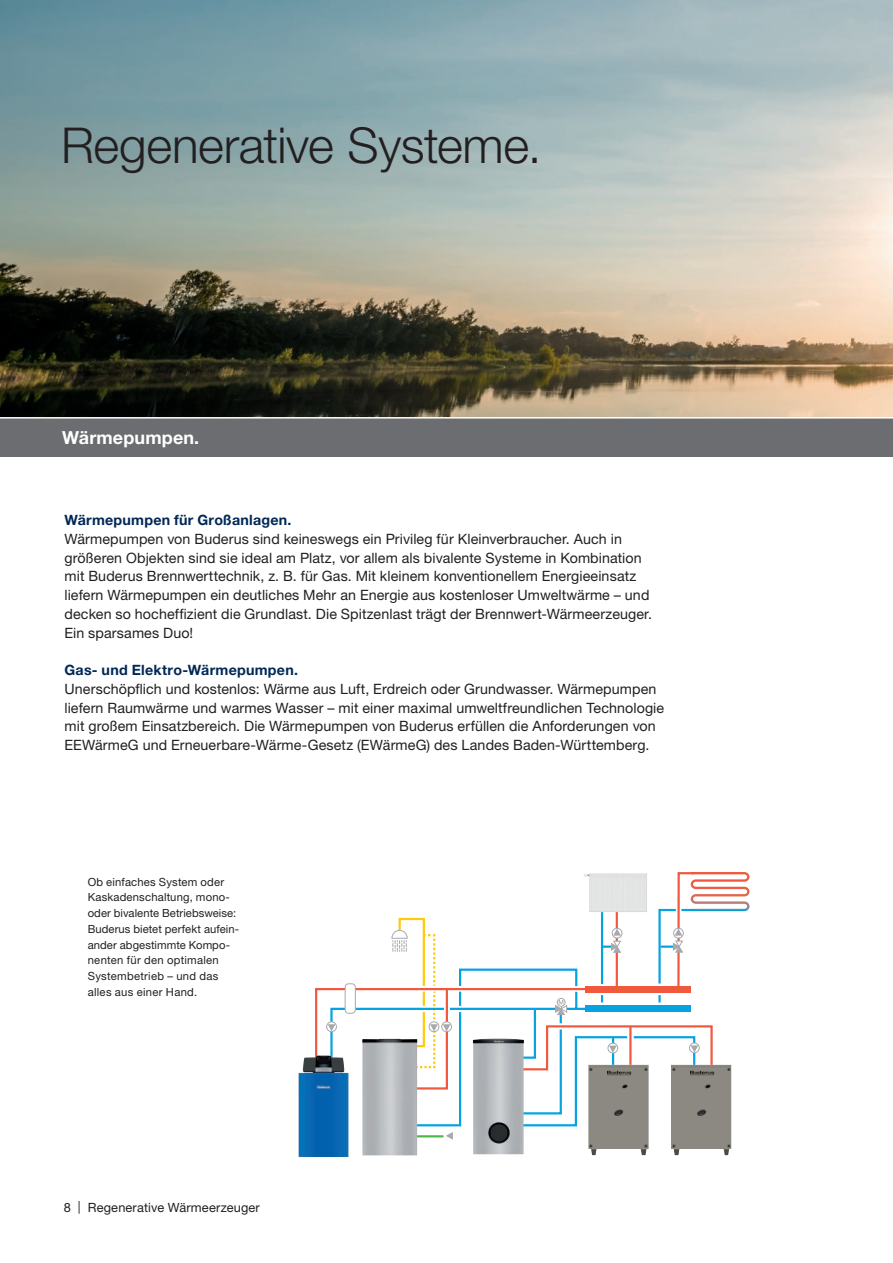
<style>
.page{position:relative;width:893px;height:1263px;background:#fff}
.page>*{position:absolute;margin:0;border:0;box-sizing:border-box;transform-origin:0 0}
.t1{font:300 49.5px "Helvetica Neue LT Pro";letter-spacing:-.005em;color:#231f20}
.t2{font:700 18px "Helvetica Neue LT Pro";letter-spacing:.01em;color:#fff}
.t3{font:14.25px/18.8px "Helvetica Neue LT Pro";letter-spacing:.005em;color:#231f20}
.t4{font:700 14.25px "Helvetica Neue LT Pro";letter-spacing:.02em;color:#002855}
.t5{font:12.75px "Helvetica Neue LT Pro";letter-spacing:.015em;color:#231f20}
.t6{font:11.25px/15.8px "Helvetica Neue LT Pro";letter-spacing:.015em;color:#231f20}
</style>
<div class="page">
<img style="left:0;top:0;width:893px;height:417px">
<div style="left:0;top:418px;width:893px;height:39px;background:#6c6d70"></div>
<hr style="left:0;top:417px;width:893px;height:2px;background:#fff">
<svg style="left:417px;top:1071px;width:160px;height:56px"></svg>
<svg style="left:315px;top:872px;width:399px;height:199px"></svg>
<hr style="left:397px;top:1135px;width:46px;height:2px;background:#4cb848">
<div style="left:585px;top:1005px;width:105px;height:7px;background:#05a4e0"></div>
<div style="left:585px;top:986px;width:105px;height:7px;background:#f0593e"></div>
<hr style="left:661px;top:945px;width:15px;height:3px;background:#05a4e0">
<svg style="left:446px;top:1132px;width:7px;height:8px"></svg>
<div style="left:326px;top:1021px;width:11px;height:11px;border:1px solid #a8a9ad;border-radius:50%"></div>
<svg style="left:328px;top:1024px;width:7px;height:7px"></svg>
<div style="left:441px;top:1021px;width:11px;height:11px;border:1px solid #a8a9ad;border-radius:50%"></div>
<svg style="left:391px;top:917px;width:59px;height:174px"></svg>
<div style="left:608px;top:1043px;width:10px;height:10px;border:1px solid #a8a9ad;border-radius:50%"></div>
<svg style="left:609px;top:1045px;width:8px;height:8px"></svg>
<div style="left:689px;top:1043px;width:10px;height:10px;background:#c2c3c6;border-radius:50%"></div>
<div style="left:689px;top:1043px;width:11px;height:10px;border:1px solid #a8a9ad;border-radius:50%"></div>
<svg style="left:690px;top:1045px;width:8px;height:7px"></svg>
<div style="left:345px;top:984px;width:10px;height:29px;background:#fff;border-radius:3px"></div>
<div style="left:345px;top:983px;width:11px;height:30px;border:1px solid #a8a9ad;border-radius:3px"></div>
<div style="left:557px;top:998px;width:8px;height:9px;border:1px solid #a8a9ad;border-radius:50%"></div>
<svg style="left:555px;top:1000px;width:12px;height:15px"></svg>
<svg style="left:602px;top:928px;width:20px;height:25px"></svg>
<svg style="left:673px;top:928px;width:11px;height:25px"></svg>
<svg style="left:691px;top:872px;width:58px;height:39px"></svg>
<img style="left:584px;top:873px;width:63px;height:39px">
<img style="left:299px;top:1055px;width:50px;height:102px">
<img style="left:362px;top:1039px;width:55px;height:116px">
<img style="left:473px;top:1038px;width:51px;height:116px">
<img style="left:588px;top:1065px;width:61px;height:90px">
<img style="left:671px;top:1065px;width:60px;height:90px">
<h1 class="t1" style="left:61px;top:115px;width:482px">Regenerative Systeme.</h1>
<p class="t2" style="left:62px;top:426px;width:138px">Wärmepumpen.</p>
<p class="t4" style="left:65px;top:511px;width:228px">Wärmepumpen für Großanlagen.</p>
<p class="t3" style="left:65px;top:529px;width:589px">Wärmepumpen von Buderus sind keineswegs ein Privileg für Kleinverbraucher. Auch in größeren Objekten sind sie ideal am Platz, vor allem als bivalente Systeme in Kombination mit Buderus Brennwerttechnik, z. B. für Gas. Mit kleinem konventionellem Energieeinsatz liefern Wärmepumpen ein deutliches Mehr an Energie aus kostenloser Umweltwärme – und decken so hocheffizient die Grundlast. Die Spitzenlast trägt der Brennwert-Wärmeerzeuger.<br>Ein sparsames Duo!</p>
<p class="t4" style="left:65px;top:661px;width:235px">Gas- und Elektro-Wärmepumpen.</p>
<p class="t3" style="left:65px;top:679px;width:601px">Unerschöpflich und kostenlos: Wärme aus Luft, Erdreich oder Grundwasser. Wärmepumpen liefern Raumwärme und warmes Wasser – mit einer maximal umweltfreundlichen Technologie mit großem Einsatzbereich. Die Wärmepumpen von Buderus erfüllen die Anforderungen von EEWärmeG und Erneuerbare-Wärme-Gesetz (EWärmeG) des Landes Baden-Württemberg.</p>
<p class="t6" style="left:88px;top:873px;width:153px">Ob einfaches System oder<br>Kaskadenschaltung, mono&shy;oder bivalente Betriebsweise:<br>Buderus bietet perfekt aufein&shy;ander abgestimmte Kompo&shy;nenten für den optimalen<br>Systembetrieb – und das alles aus einer Hand.</p>
<p class="t5" style="left:64px;top:1199px;width:198px">8 | Regenerative Wärmeerzeuger</p>
</div>
